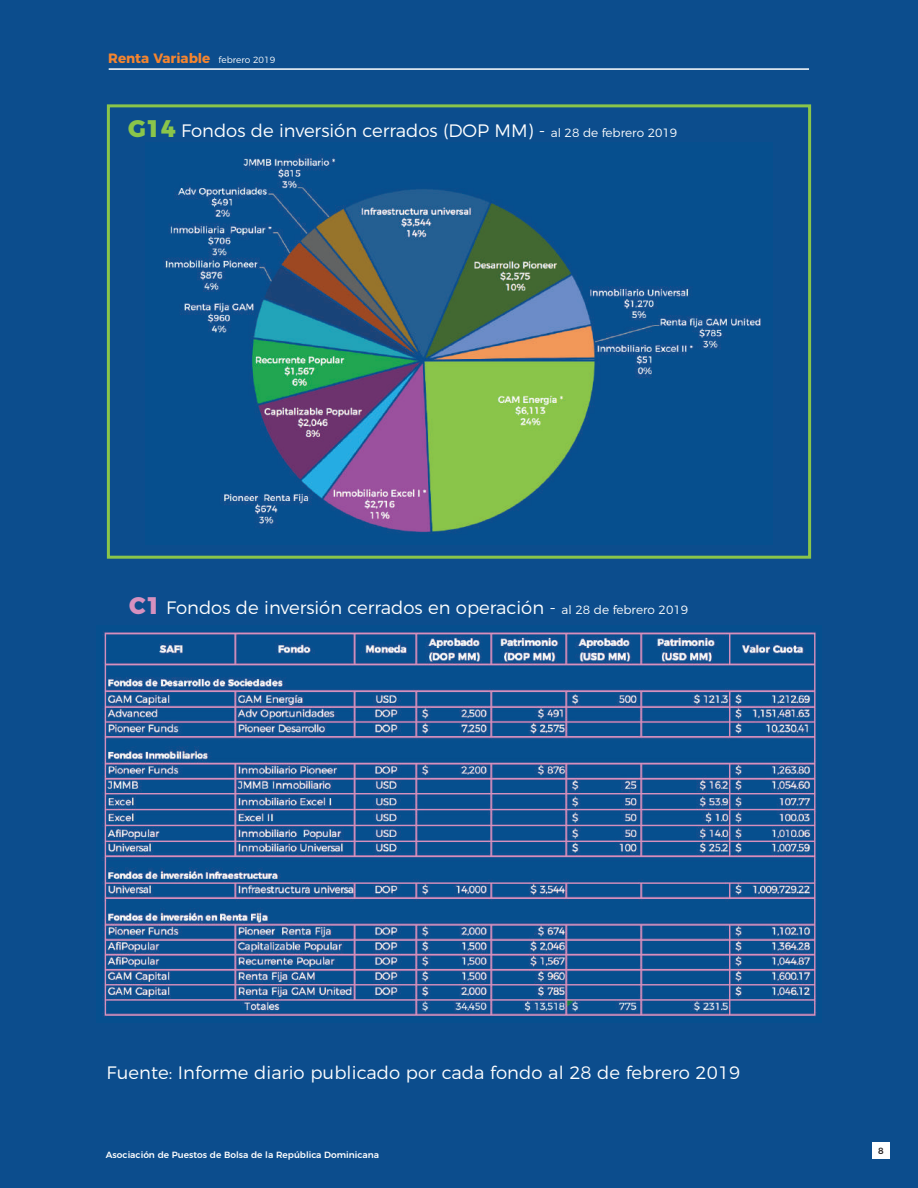
<style>
.page{position:relative;width:918px;height:1188px;background:#0c4d8d}
.page>*{position:absolute;margin:0;border:0;box-sizing:border-box;transform-origin:0 0}
.t1{font:300 18px "Montserrat";color:#fff}
.t2{font:700 13.5px "Montserrat";color:#f5852f}
.t3{font:500 9px "Montserrat";color:#fff}
.t4{font:500 9px "Montserrat";color:#231f20}
.s1{font-weight:300;font-size:9px;color:#fff}
.s2{font-weight:800;font-size:24px;color:#8ac54a}
.s3{font-size:12px}
.s4{font-weight:800;font-size:24px;color:#d691bf}
</style>
<div class="page">
<img style="left:164px;top:154px;width:597px;height:378px">
<hr style="left:109px;top:68px;width:700px;height:2px;background:#fff">
<div style="left:107px;top:104px;width:704px;height:455px;border:3px solid #8ac54a"></div>
<div style="left:873px;top:1142px;width:17px;height:17px;background:#fff"></div>
<img style="left:102px;top:631px;width:715px;height:386px">
<p class="t2" style="left:108px;top:47px;width:168px">Renta Variable <span class="s1">febrero 2019</span></p>
<p class="t1" style="left:128px;top:116px;width:551px"><span class="s2">G14</span> Fondos de inversión cerrados (DOP MM) - <span class="s3">al 28 de febrero 2019</span></p>
<p class="t1" style="left:129px;top:593px;width:560px"><span class="s4">C1</span> Fondos de inversión cerrados en operación - <span class="s3">al 28 de febrero 2019</span></p>
<p class="t1" style="left:106px;top:1059px;width:635px">Fuente: Informe diario publicado por cada fondo al 28 de febrero 2019</p>
<p class="t3" style="left:106px;top:1148px;width:275px">Asociación de Puestos de Bolsa de la República Dominicana</p>
<p class="t4" style="left:878px;top:1143px;width:7px">8</p>
</div>
